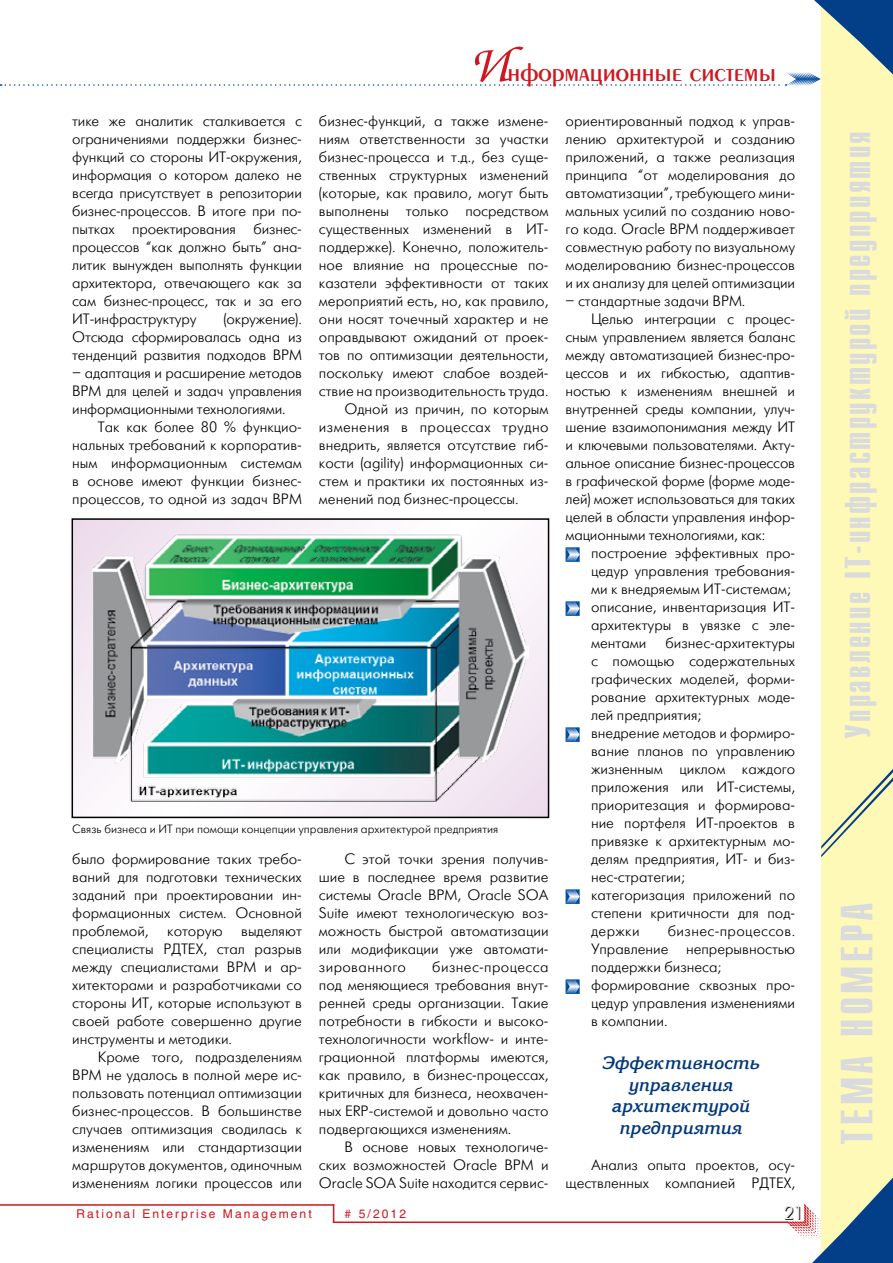
<style>
.page{position:relative;width:893px;height:1263px;background:#fff}
.page>*{position:absolute;margin:0;border:0;box-sizing:border-box;transform-origin:0 0}
.t1{font:700 45px "Compact C";letter-spacing:.08em;color:#dadbdc}
.t2{font:700 36px "Compact C";letter-spacing:.06em;color:#dadbdc}
.t3{font:27px "Penta Demi";color:#ce171e}
.t4{font:italic 700 18px/21.6px "Korinna C";color:#00377b;text-align:center}
.t5{font:18px "Futuris Shadow C";color:#000}
.t6{font:15px/18px "Futuris Light C";color:#000;text-align:justify}
.t7{font:15px "Futuris Light C";letter-spacing:.025em;color:#000}
.t8{font:12px "Futuris Light C";color:#000}
.t9{font:12px "Helios";letter-spacing:.17em;color:#ce171e}
.s1{font-family:"Zapf Chancery C";font-size:54px}
</style>
<div class="page">
<hr style="left:0;top:1204px;width:334px;height:2px;background:#ce171e">
<svg style="left:333px;top:1206px;width:1px;height:15px"></svg>
<hr style="left:333px;top:1221px;width:455px;height:2px;background:#ce171e">
<svg style="left:566px;top:547px;width:14px;height:15px"></svg>
<svg style="left:566px;top:601px;width:14px;height:15px"></svg>
<svg style="left:566px;top:727px;width:14px;height:15px"></svg>
<svg style="left:566px;top:889px;width:14px;height:15px"></svg>
<svg style="left:566px;top:979px;width:14px;height:15px"></svg>
<div style="left:821px;top:0;width:72px;height:1263px;background:#fff9b8"></div>
<svg style="left:821px;top:769px;width:72px;height:88px"></svg>
<svg style="left:0;top:0;width:893px;height:86px"></svg>
<svg style="left:787px;top:1177px;width:106px;height:86px"></svg>
<svg style="left:75px;top:521px;width:471px;height:294px"></svg>
<img style="left:93px;top:532px;width:435px;height:273px">
<div style="left:72px;top:518px;width:477px;height:300px;border:2px solid #000"></div>
<h3 class="t3" style="left:469px;top:59px;width:309px"><span class="s1">И</span>нформационные системы</h3>
<p class="t6" style="left:72px;top:112px;width:231px">тике же аналитик сталкивается с ограничениями поддержки бизнес&shy;функций со стороны ИТ-окружения, информация о котором далеко не всегда присутствует в репозитории бизнес-процессов. В итоге при по&shy;пытках проектирования бизнес&shy;процессов “как должно быть” ана&shy;литик вынужден выполнять функции архитектора, отвечающего как за сам бизнес-процесс, так и за его ИТ-инфраструктуру</p>
<p class="t6" style="left:72px;top:310px;width:231px;text-indent:151px">(окружение).<br>Отсюда сформировалась одна из тенденций развития подходов BPM</p>
<p class="t6" style="left:72px;top:364px;width:231px">– адаптация и расширение методов BPM для целей и задач управления информационными технологиями.</p>
<p class="t6" style="left:72px;top:418px;width:231px;text-indent:26px">Так как более 80 % функцио&shy;нальных требований к корпоратив&shy;ным информационным системам в основе имеют функции бизнес&shy;процессов, то одной из задач BPM</p>
<p class="t6" style="left:319px;top:112px;width:231px">бизнес-функций, а также измене-</p>
<p class="t6" style="left:319px;top:130px;width:231px">ниям ответственности за участки</p>
<p class="t6" style="left:319px;top:148px;width:231px">бизнес-процесса и т.д., без суще-</p>
<p class="t6" style="left:319px;top:166px;width:231px">ственных структурных изменений</p>
<p class="t6" style="left:319px;top:184px;width:231px">(которые, как правило, могут быть</p>
<p class="t6" style="left:319px;top:202px;width:231px">выполнены только посредством</p>
<p class="t6" style="left:319px;top:220px;width:231px">существенных изменений в ИТ-</p>
<p class="t6" style="left:319px;top:238px;width:231px">поддержке). Конечно, положитель-</p>
<p class="t6" style="left:319px;top:256px;width:231px">ное влияние на процессные по-</p>
<p class="t6" style="left:319px;top:274px;width:231px">казатели эффективности от таких</p>
<p class="t6" style="left:319px;top:292px;width:231px">мероприятий есть, но, как правило,</p>
<p class="t6" style="left:319px;top:310px;width:231px">они носят точечный характер и не</p>
<p class="t6" style="left:319px;top:328px;width:231px">оправдывают ожиданий от проек-</p>
<p class="t6" style="left:319px;top:346px;width:231px">тов по оптимизации деятельности,</p>
<p class="t6" style="left:319px;top:364px;width:231px">поскольку имеют слабое воздей-</p>
<p class="t6" style="left:319px;top:382px;width:231px">ствие на производительность труда.</p>
<p class="t6" style="left:344px;top:400px;width:206px">Одной из причин, по которым</p>
<p class="t7" style="left:319px;top:419px;width:231px">изменения в процессах трудно</p>
<p class="t6" style="left:319px;top:436px;width:231px">внедрить, является отсутствие гиб-</p>
<p class="t6" style="left:319px;top:454px;width:231px">кости (agility) информационных си-</p>
<p class="t6" style="left:319px;top:472px;width:231px">стем и практики их постоянных из-</p>
<p class="t6" style="left:319px;top:490px;width:201px">менений под бизнес-процессы.</p>
<p class="t8" style="left:72px;top:823px;width:427px">Связь бизнеса и ИТ при помощи концепции управления архитектурой предприятия</p>
<p class="t6" style="left:72px;top:850px;width:231px">было формирование таких требо&shy;ваний для подготовки технических заданий при проектировании ин&shy;формационных систем. Основной проблемой, которую выделяют специалисты РДТЕХ, стал разрыв между специалистами BPM и ар&shy;хитекторами и разработчиками со стороны ИТ, которые используют в своей работе совершенно другие инструменты и методики.</p>
<p class="t6" style="left:72px;top:1048px;width:231px;text-indent:26px">Кроме того, подразделениям BPM не удалось в полной мере ис&shy;пользовать потенциал оптимизации бизнес-процессов. В большинстве случаев оптимизация сводилась к изменениям или стандартизации маршрутов документов, одиночным изменениям логики процессов или</p>
<p class="t6" style="left:319px;top:850px;width:231px;text-indent:26px">С этой точки зрения получив&shy;шие в последнее время развитие системы Oracle BPM, Oracle SOA Suite имеют технологическую воз&shy;можность быстрой автоматизации или модификации уже автомати&shy;зированного</p>
<p class="t6" style="left:319px;top:958px;width:231px;text-indent:113px">бизнес-процесса под меняющиеся требования внут&shy;ренней среды организации. Такие потребности в гибкости и высоко&shy;технологичности workflow- и инте&shy;грационной платформы имеются, как правило, в бизнес-процессах, критичных для бизнеса, неохвачен&shy;ных ERP-системой и довольно часто подвергающихся изменениям.</p>
<p class="t6" style="left:319px;top:1138px;width:231px;text-indent:26px">В основе новых технологиче&shy;ских возможностей Oracle BPM и Oracle SOA Suite находится сервис-</p>
<p class="t9" style="left:77px;top:1207px;width:237px">Rational Enterprise Management</p>
<p class="t9" style="left:345px;top:1207px;width:63px"># 5/2012</p>
<p class="t6" style="left:566px;top:112px;width:231px">ориентированный подход к управ&shy;лению архитектурой и созданию приложений, а также реализация принципа “от моделирования до автоматизации”, требующего мини&shy;мальных усилий по созданию ново&shy;го кода. Oracle BPM поддерживает совместную работу по визуальному моделированию бизнес-процессов и их анализу для целей оптимизации</p>
<p class="t6" style="left:566px;top:292px;width:181px">– стандартные задачи BPM.</p>
<p class="t6" style="left:591px;top:310px;width:206px">Целью интеграции с процес-</p>
<p class="t6" style="left:566px;top:328px;width:231px">сным управлением является баланс</p>
<p class="t6" style="left:566px;top:346px;width:231px">между автоматизацией бизнес-про-</p>
<p class="t6" style="left:566px;top:364px;width:231px">цессов и их гибкостью, адаптив-</p>
<p class="t6" style="left:566px;top:382px;width:231px">ностью к изменениям внешней и</p>
<p class="t6" style="left:566px;top:400px;width:231px">внутренней среды компании, улуч-</p>
<p class="t6" style="left:566px;top:418px;width:231px">шение взаимопонимания между ИТ</p>
<p class="t6" style="left:566px;top:436px;width:231px">и ключевыми пользователями. Акту-</p>
<p class="t6" style="left:566px;top:454px;width:231px">альное описание бизнес-процессов</p>
<p class="t6" style="left:566px;top:472px;width:231px">в графической форме (форме моде-</p>
<p class="t6" style="left:566px;top:490px;width:231px">лей) может использоваться для таких</p>
<p class="t6" style="left:566px;top:508px;width:231px">целей в области управления инфор-</p>
<p class="t6" style="left:566px;top:526px;width:201px">мационными технологиями, как:</p>
<p class="t6" style="left:591px;top:544px;width:206px">построение эффективных про-</p>
<p class="t6" style="left:591px;top:562px;width:206px">цедур управления требования-</p>
<p class="t6" style="left:591px;top:580px;width:201px">ми к внедряемым ИТ-системам;</p>
<p class="t6" style="left:591px;top:598px;width:206px">описание, инвентаризация ИТ-</p>
<p class="t6" style="left:591px;top:616px;width:206px">архитектуры в увязке с эле-</p>
<p class="t6" style="left:591px;top:634px;width:57px">ментами</p>
<p class="t6" style="left:591px;top:634px;width:206px;text-align:left;text-indent:74px">бизнес-архитектуры с помощью содержательных графических моделей, форми&shy;рование архитектурных моде&shy;лей предприятия;<br>внедрение методов и формиро&shy;вание планов по управлению жизненным циклом каждого приложения или ИТ-системы, приоритезация и формирова&shy;ние портфеля ИТ-проектов в привязке к архитектурным мо&shy;делям предприятия, ИТ- и биз&shy;нес-стратегии;<br>категоризация приложений по степени критичности для под&shy;держки</p>
<p class="t6" style="left:591px;top:922px;width:206px;text-align:left;text-indent:77px">бизнес-процессов.<br>Управление непрерывностью поддержки бизнеса; формирование сквозных про&shy;цедур управления изменениями в компании.</p>
<p class="t4" style="left:602px;top:1053px;width:159px">Эффективность управления архитектурой предприятия</p>
<p class="t6" style="left:566px;top:1156px;width:231px;text-align:right">Анализ опыта проектов, осу&shy;ществленных компанией РДТЕХ,</p>
<p class="t5" style="left:784px;top:1204px;width:21px">21</p>
<h2 class="t2" style="left:840px;top:739px;width:609px;rotate:-90deg">Управление IT-инфраструктурой предприятия</h2>
<h1 class="t1" style="left:835px;top:1144px;width:244px;rotate:-90deg">ТЕМА НОМЕРА</h1>
</div>
